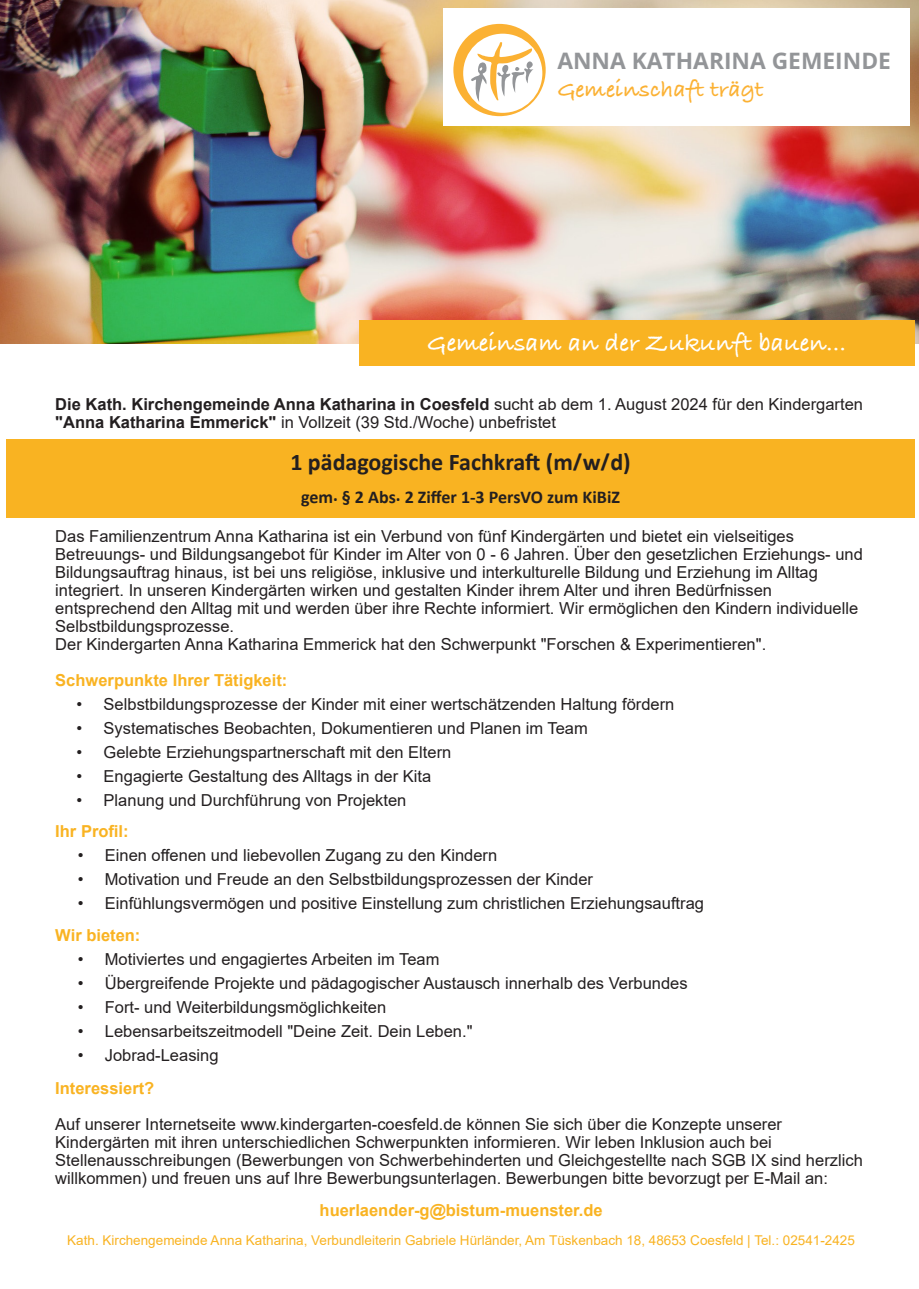
<style>
.page{position:relative;width:919px;height:1289px;background:#fff}
.page>*{position:absolute;margin:0;border:0;box-sizing:border-box;transform-origin:0 0}
.t1{font:25.5px "Bradley Hand ITCTT Bold";color:#fff}
.t2{font:700 24.15px "Bradley Hand ITCTT";color:#fbb133}
.t3{font:700 24px "Calibri";color:#231f20}
.t4{font:700 22.8px "Open Sans";color:#939598}
.t5{font:700 18px "Calibri";color:#231f20}
.t6{font:16.5px/18px "Arial";color:#231f20}
.t7{font:700 16.5px "Arial";color:#f9b322}
.t8{font:13.5px "Arial";color:#f9b322}
.s1{font-weight:700}
</style>
<div class="page">
<img style="left:0;top:0;width:918px;height:343px">
<div style="left:359px;top:320px;width:555px;height:45px;background:#f9b322"></div>
<svg style="left:443px;top:9px;width:467px;height:117px"></svg>
<svg style="left:453px;top:24px;width:92px;height:92px"></svg>
<div style="left:6px;top:439px;width:908px;height:79px;background:#f9b322"></div>
<h3 class="t4" style="left:557px;top:45px;width:335px">ANNA KATHARINA GEMEINDE</h3>
<h2 class="t2" style="left:557px;top:71px;width:208px">Gemeinschaft trägt</h2>
<h1 class="t1" style="left:427px;top:328px;width:421px">Gemeinsam an der Zukunft bauen...</h1>
<p class="t6" style="left:55px;top:394px;width:809px"><span class="s1">Die Kath. Kirchengemeinde Anna Katharina in Coesfeld</span> sucht ab dem 1. August 2024 für den Kindergarten <span class="s1">"Anna Katharina Emmerick"</span> in Vollzeit (39 Std./Woche) unbefristet</p>
<h3 class="t3" style="left:290px;top:445px;width:342px">1 pädagogische Fachkraft (m/w/d)</h3>
<p class="t5" style="left:301px;top:484px;width:320px">gem. § 2 Abs. 2 Ziffer 1-3 PersVO zum KiBiZ</p>
<p class="t6" style="left:55px;top:526px;width:809px">Das Familienzentrum Anna Katharina ist ein Verbund von fünf Kindergärten und bietet ein vielseitiges Betreuungs- und Bildungsangebot für Kinder im Alter von 0 - 6 Jahren. Über den gesetzlichen Erziehungs- und Bildungsauftrag hinaus, ist bei uns religiöse, inklusive und interkulturelle Bildung und Erziehung im Alltag integriert. In unseren Kindergärten wirken und gestalten Kinder ihrem Alter und ihren Bedürfnissen entsprechend den Alltag mit und werden über ihre Rechte informiert. Wir ermöglichen den Kindern individuelle Selbstbildungsprozesse.<br>Der Kindergarten Anna Katharina Emmerick hat den Schwerpunkt "Forschen &amp; Experimentieren".</p>
<p class="t7" style="left:55px;top:668px;width:233px">Schwerpunkte Ihrer Tätigkeit:</p>
<p class="t6" style="left:77px;top:694px;width:599px">• Selbstbildungsprozesse der Kinder mit einer wertschätzenden Haltung fördern</p>
<p class="t6" style="left:77px;top:718px;width:512px">• Systematisches Beobachten, Dokumentieren und Planen im Team</p>
<p class="t6" style="left:77px;top:742px;width:376px">• Gelebte Erziehungspartnerschaft mit den Eltern</p>
<p class="t6" style="left:77px;top:766px;width:356px">• Engagierte Gestaltung des Alltags in der Kita</p>
<p class="t6" style="left:77px;top:790px;width:331px">• Planung und Durchführung von Projekten</p>
<p class="t7" style="left:55px;top:819px;width:75px">Ihr Profil:</p>
<p class="t6" style="left:78px;top:846px;width:421px">• Einen offenen und liebevollen Zugang zu den Kindern</p>
<p class="t6" style="left:78px;top:870px;width:516px">• Motivation und Freude an den Selbstbildungsprozessen der Kinder</p>
<p class="t6" style="left:78px;top:894px;width:627px">• Einfühlungsvermögen und positive Einstellung zum christlichen Erziehungsauftrag</p>
<p class="t7" style="left:55px;top:923px;width:87px">Wir bieten:</p>
<p class="t6" style="left:78px;top:949px;width:363px">• Motiviertes und engagiertes Arbeiten im Team</p>
<p class="t6" style="left:78px;top:973px;width:611px">• Übergreifende Projekte und pädagogischer Austausch innerhalb des Verbundes</p>
<p class="t6" style="left:78px;top:997px;width:310px">• Fort- und Weiterbildungsmöglichkeiten</p>
<p class="t6" style="left:78px;top:1022px;width:396px">• Lebensarbeitszeitmodell "Deine Zeit. Dein Leben."</p>
<p class="t6" style="left:78px;top:1046px;width:142px">• Jobrad-Leasing</p>
<p class="t7" style="left:55px;top:1076px;width:101px">Interessiert?</p>
<p class="t6" style="left:55px;top:1115px;width:809px">Auf unserer Internetseite www.kindergarten-coesfeld.de können Sie sich über die Konzepte unserer Kindergärten mit ihren unterschiedlichen Schwerpunkten informieren. Wir leben Inklusion auch bei Stellenausschreibungen (Bewerbungen von Schwerbehinderten und Gleichgestellte nach SGB IX sind herzlich willkommen) und freuen uns auf Ihre Bewerbungsunterlagen. Bewerbungen bitte bevorzugt per E-Mail an:</p>
<p class="t7" style="left:319px;top:1197px;width:284px">huerlaender-g@bistum-muenster.de</p>
<p class="t8" style="left:67px;top:1231px;width:789px">Kath. Kirchengemeinde Anna Katharina, Verbundleiterin Gabriele Hürländer, Am Tüskenbach 18, 48653 Coesfeld | Tel.: 02541-2425</p>
</div>
